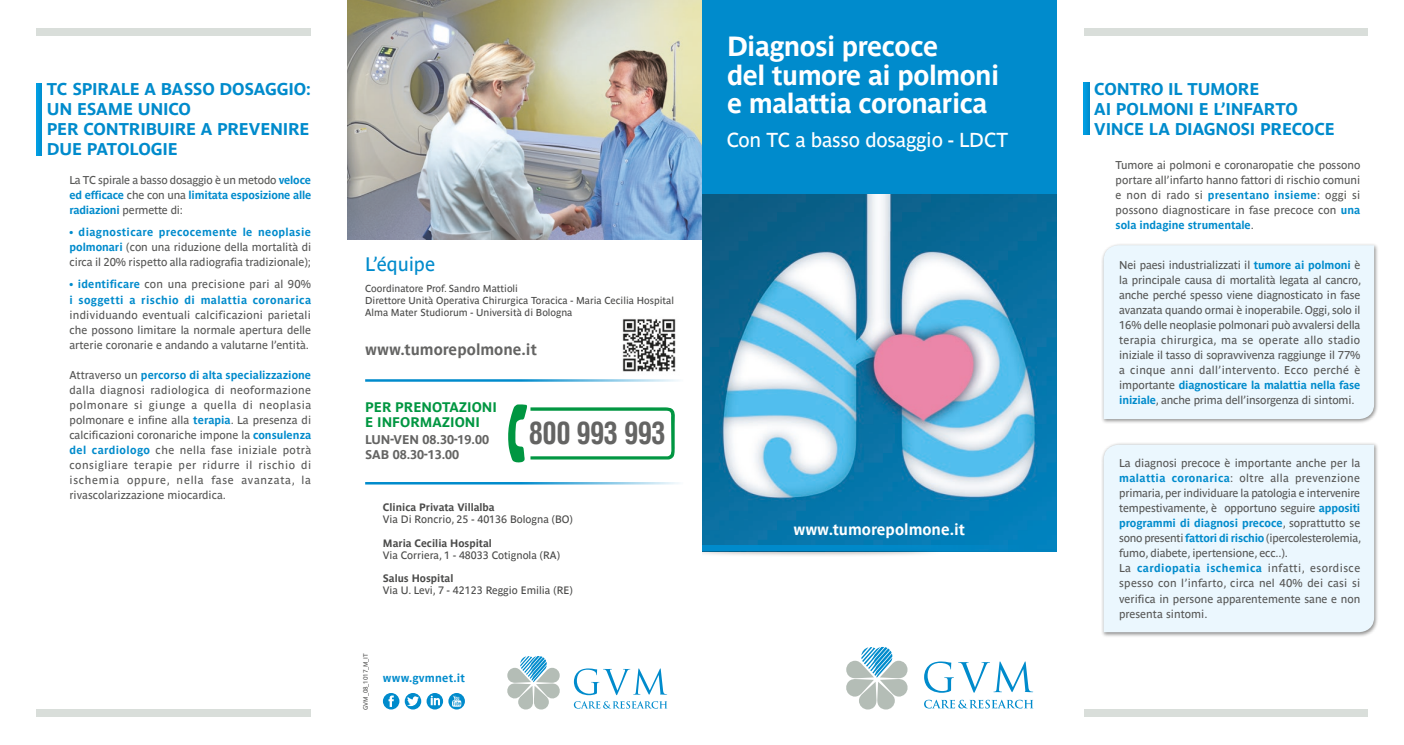
<style>
.page{position:relative;width:1404px;height:745px;background:#fff}
.page>*{position:absolute;margin:0;border:0;box-sizing:border-box;transform-origin:0 0}
.t1{font:700 condensed 30px "Helvetica LT Std";letter-spacing:-.02em;color:#646463;scale:.95 1}
.t2{font:700 27.5px/28.8px "Parisine Ptf";letter-spacing:-.02em;color:#fff}
.t3{font:20px "Parisine Ptf";letter-spacing:-.01em;color:#fff}
.t4{font:19.38px "Parisine Ptf";letter-spacing:-.01em;color:#008bcc}
.t5{font:700 16.88px/20px "Parisine Ptf";letter-spacing:-.01em;color:#008bcc}
.t6{font:700 15.75px "Parisine Ptf";color:#646463}
.t7{font:700 15.75px "Parisine Ptf";color:#fff}
.t8{font:700 13.75px/15px "Parisine Ptf";color:#009641}
.t9{font:700 12.5px/15px "Parisine Ptf";color:#646463}
.t10{font:700 11.5px "Parisine Ptf";letter-spacing:.015em;color:#008bcc}
.t11{font:11.25px/15px "Parisine Ptf";letter-spacing:-.005em;color:#575756;text-align:justify}
.t12{font:700 11.25px/15px "Parisine Ptf";letter-spacing:.035em;color:#008bcc}
.t13{font:10.62px "Parisine Ptf";color:#4b4b4a}
.t14{font:700 10.62px "Parisine Ptf";color:#4b4b4a}
.t15{font:10px/12.1px "Parisine Ptf";color:#4b4b4a}
.t16{font:6.25px "Parisine Ptf";letter-spacing:-.02em;color:#575756}
.s1{font-weight:700;color:#008bcc}
.s2{font-weight:400;color:#575756}
</style>
<div class="page">
<img style="left:702px;top:193px;width:354px;height:357px">
<img style="left:347px;top:0;width:355px;height:239px">
<div style="left:1100px;top:242px;width:278px;height:182px;background:#1d1d1b;opacity:.5"></div>
<div style="left:1103px;top:245px;width:270px;height:174px;background:#ebf7fe"></div>
<div style="left:1100px;top:442px;width:278px;height:194px;background:#1d1d1b;opacity:.5"></div>
<div style="left:1103px;top:444px;width:270px;height:187px;background:#ebf7fe"></div>
<svg style="left:574px;top:668px;width:91px;height:26px"></svg>
<svg style="left:507px;top:656px;width:53px;height:53px"></svg>
<svg style="left:574px;top:701px;width:93px;height:7px"></svg>
<svg style="left:924px;top:661px;width:109px;height:31px"></svg>
<svg style="left:846px;top:646px;width:62px;height:63px"></svg>
<svg style="left:924px;top:699px;width:109px;height:9px"></svg>
<div style="left:702px;top:0;width:354px;height:193px;background:#008bcc"></div>
<img style="left:702px;top:531px;width:262px;height:25px">
<div style="left:702px;top:545px;width:323px;height:5px;background:#008bcc"></div>
<svg style="left:508px;top:404px;width:167px;height:58px"></svg>
<div style="left:1083px;top:709px;width:284px;height:7px;background:#d9deda"></div>
<div style="left:36px;top:709px;width:275px;height:7px;background:#d9deda"></div>
<div style="left:1083px;top:28px;width:284px;height:7px;background:#d9deda"></div>
<div style="left:36px;top:28px;width:275px;height:7px;background:#d9deda"></div>
<div style="left:1083px;top:82px;width:5px;height:53px;background:#009bdf"></div>
<div style="left:36px;top:83px;width:6px;height:72px;background:#0097da"></div>
<hr style="left:365px;top:481px;width:318px;height:3px;background:#008bcc">
<hr style="left:365px;top:379px;width:318px;height:2px;background:#008bcc">
<img style="left:622px;top:319px;width:54px;height:53px">
<svg style="left:383px;top:693px;width:82px;height:16px"></svg>
<h3 class="t5" style="left:47px;top:78px;width:265px">TC SPIRALE A BASSO DOSAGGIO:<br>UN ESAME UNICO<br>PER CONTRIBUIRE A PREVENIRE<br>DUE PATOLOGIE</h3>
<p class="t11" style="left:69px;top:172px;width:243px">La TC spirale a basso dosaggio è un metodo <span class="s1">veloce ed efficace</span> che con una <span class="s1">limitata esposizione alle radiazioni</span> permette di:</p>
<p class="t11" style="left:69px;top:224px;width:243px"><span class="s1">• diagnosticare precocemente le neoplasie polmonari</span> (con una riduzione della mortalità di circa il 20% rispetto alla radiografia tradizionale);</p>
<p class="t12" style="left:69px;top:276px;width:243px">• identificare <span class="s2">con una precisione pari al 90% </span>i soggetti a rischio di malattia coronarica</p>
<p class="t11" style="left:69px;top:306px;width:243px">individuando eventuali calcificazioni parietali che possono limitare la normale apertura delle arterie coronarie e andando a valutarne l’entità.</p>
<p class="t11" style="left:69px;top:366px;width:243px">Attraverso un <span class="s1">percorso di alta specializzazione </span>dalla diagnosi radiologica di neoformazione polmonare si giunge a quella di neoplasia polmonare e infine alla <span class="s1">terapia</span>. La presenza di calcificazioni coronariche impone la <span class="s1">consulenza del cardiologo</span> che nella fase iniziale potrà consigliare terapie per ridurre il rischio di ischemia oppure, nella fase avanzata, la rivascolarizzazione miocardica.</p>
<h3 class="t4" style="left:365px;top:249px;width:72px">L’équipe</h3>
<p class="t15" style="left:365px;top:281px;width:310px">Coordinatore Prof. Sandro Mattioli<br>Direttore Unità Operativa Chirurgica Toracica - Maria Cecilia Hospital<br>Alma Mater Studiorum - Università di Bologna</p>
<h3 class="t6" style="left:365px;top:337px;width:173px">www.tumorepolmone.it</h3>
<p class="t8" style="left:365px;top:397px;width:133px">PER PRENOTAZIONI<br>E INFORMAZIONI</p>
<p class="t9" style="left:365px;top:431px;width:125px">LUN-VEN 08.30-19.00<br>SAB 08.30-13.00</p>
<h1 class="t1" style="left:529px;top:414px;width:146px">800 993 993</h1>
<p class="t14" style="left:383px;top:499px;width:113px">Clinica Privata Villalba</p>
<p class="t13" style="left:383px;top:511px;width:191px">Via Di Roncrio, 25 - 40136 Bologna (BO)</p>
<p class="t14" style="left:383px;top:535px;width:110px">Maria Cecilia Hospital</p>
<p class="t13" style="left:383px;top:547px;width:179px">Via Corriera, 1 - 48033 Cotignola (RA)</p>
<p class="t14" style="left:383px;top:569px;width:72px">Salus Hospital</p>
<p class="t13" style="left:383px;top:581px;width:191px">Via U. Levi, 7 - 42123 Reggio Emilia (RE)</p>
<p class="t16" style="left:361px;top:709px;width:58px;rotate:-90deg">GVM_08_1017_M_IT</p>
<p class="t10" style="left:383px;top:669px;width:83px">www.gvmnet.it</p>
<h2 class="t2" style="left:727px;top:29px;width:274px">Diagnosi precoce<br>del tumore ai polmoni e malattia coronarica</h2>
<h3 class="t3" style="left:726px;top:125px;width:283px">Con TC a basso dosaggio - LDCT</h3>
<h3 class="t7" style="left:793px;top:517px;width:173px">www.tumorepolmone.it</h3>
<h3 class="t5" style="left:1094px;top:77px;width:242px">CONTRO IL TUMORE<br>AI POLMONI E L’INFARTO<br>VINCE LA DIAGNOSI PRECOCE</h3>
<p class="t11" style="left:1115px;top:156px;width:246px">Tumore ai polmoni e coronaropatie che possono portare all’infarto hanno fattori di rischio comuni e non di rado si <span class="s1">presentano insieme</span>: oggi si possono diagnosticare in fase precoce con <span class="s1">una sola indagine strumentale</span>.</p>
<p class="t11" style="left:1119px;top:256px;width:243px">Nei paesi industrializzati il <span class="s1">tumore ai polmoni</span> è la principale causa di mortalità legata al cancro, anche perché spesso viene diagnosticato in fase avanzata quando ormai è inoperabile. Oggi, solo il 16% delle neoplasie polmonari può avvalersi della terapia chirurgica, ma se operate allo stadio iniziale il tasso di sopravvivenza raggiunge il 77% a cinque anni dall’intervento. Ecco perché è importante <span class="s1">diagnosticare la malattia nella fase iniziale</span>, anche prima dell’insorgenza di sintomi.</p>
<p class="t11" style="left:1119px;top:454px;width:243px;text-align:left">La diagnosi precoce è importante anche per la <span class="s1">malattia coronarica</span>: oltre alla prevenzione primaria, per individuare la patologia e intervenire tempestivamente, è opportuno seguire <span class="s1">appositi programmi di diagnosi precoce</span>, soprattutto se sono presenti <span class="s1">fattori di rischio</span> (ipercolesterolemia, fumo, diabete, ipertensione, ecc..).<br>La <span class="s1">cardiopatia ischemica</span> infatti, esordisce spesso con l’infarto, circa nel 40% dei casi si verifica in persone apparentemente sane e non presenta sintomi.</p>
</div>
